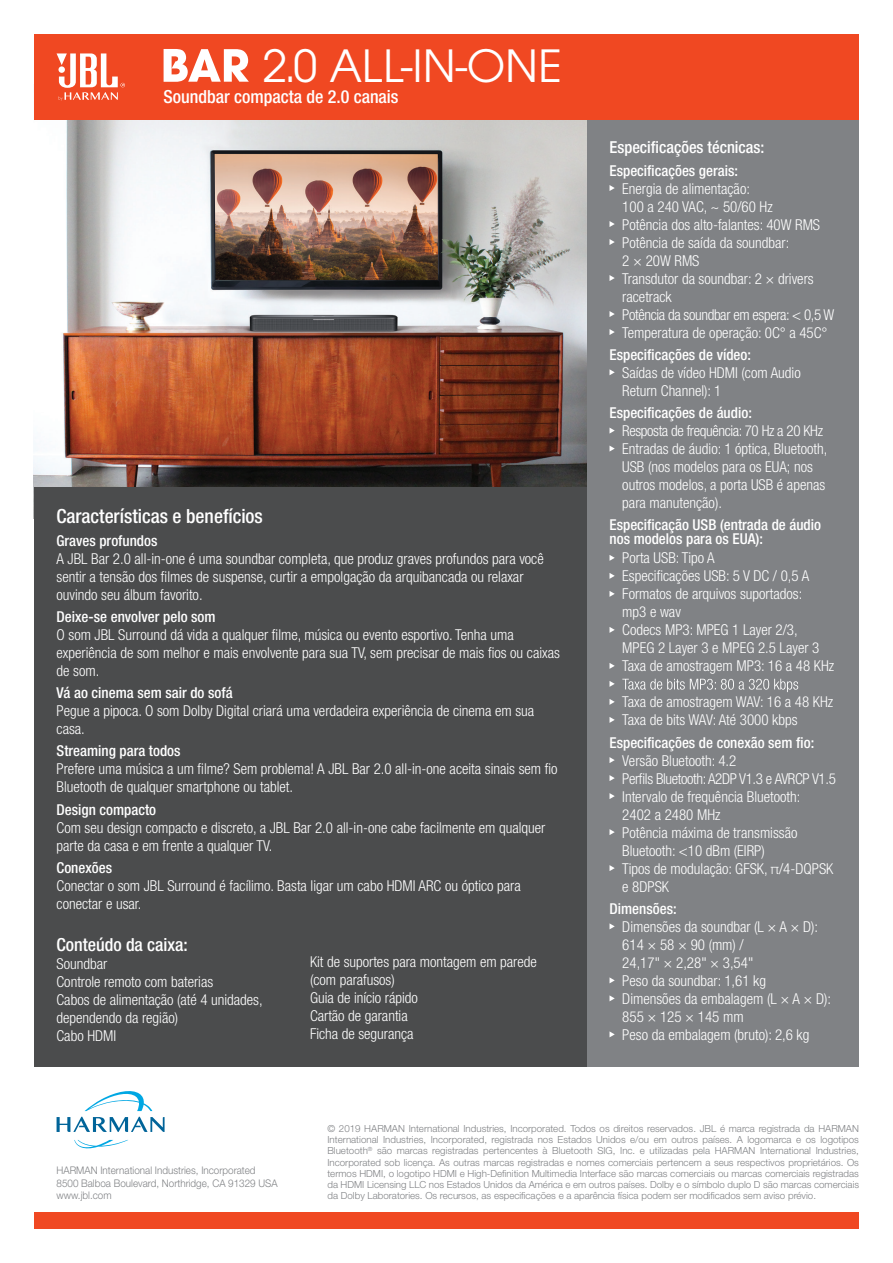
<style>
.page{position:relative;width:893px;height:1263px;background:#fff}
.page>*{position:absolute;margin:0;border:0;box-sizing:border-box;transform-origin:0 0}
.t1{font:48.9px "Avant Gard Goth EF";color:#fff}
.t2{font:500 condensed 19.5px "Helvetica Neue LT Pro";color:#fff}
.t3{font:500 condensed 18px "Helvetica Neue LT Pro";color:#fff}
.t4{font:500 condensed 16.5px "Helvetica Neue LT Pro";color:#fff}
.t5{font:300 condensed 15px/18px "Helvetica Neue LT Pro";color:#fff}
.t6{font:500 condensed 15px/13.5px "Helvetica Neue LT Pro";color:#fff}
.t7{font:300 10.5px/12.6px "Helvetica Neue LT Pro";color:#808285;scale:.94 1}
.t8{font:300 9.75px/11.2px "Helvetica Neue LT Pro";color:#808285;text-align:justify}
</style>
<div class="page">
<img style="left:34px;top:119px;width:553px;height:368px">
<div style="left:587px;top:119px;width:272px;height:947px;background:#808285"></div>
<svg style="left:609px;top:185px;width:6px;height:6px"></svg>
<svg style="left:609px;top:221px;width:6px;height:6px"></svg>
<svg style="left:609px;top:239px;width:6px;height:6px"></svg>
<svg style="left:609px;top:275px;width:6px;height:6px"></svg>
<svg style="left:609px;top:311px;width:6px;height:6px"></svg>
<svg style="left:609px;top:329px;width:6px;height:6px"></svg>
<svg style="left:609px;top:369px;width:6px;height:6px"></svg>
<svg style="left:609px;top:428px;width:6px;height:6px"></svg>
<svg style="left:609px;top:446px;width:6px;height:6px"></svg>
<svg style="left:609px;top:555px;width:6px;height:6px"></svg>
<svg style="left:609px;top:573px;width:6px;height:6px"></svg>
<svg style="left:609px;top:591px;width:6px;height:6px"></svg>
<svg style="left:609px;top:627px;width:6px;height:6px"></svg>
<svg style="left:609px;top:663px;width:6px;height:6px"></svg>
<svg style="left:609px;top:681px;width:6px;height:6px"></svg>
<svg style="left:622px;top:679px;width:176px;height:13px"></svg>
<svg style="left:609px;top:699px;width:6px;height:6px"></svg>
<svg style="left:609px;top:717px;width:6px;height:6px"></svg>
<svg style="left:609px;top:757px;width:6px;height:6px"></svg>
<svg style="left:609px;top:775px;width:6px;height:6px"></svg>
<svg style="left:609px;top:793px;width:6px;height:6px"></svg>
<svg style="left:609px;top:829px;width:6px;height:6px"></svg>
<svg style="left:609px;top:865px;width:6px;height:6px"></svg>
<svg style="left:609px;top:923px;width:6px;height:6px"></svg>
<svg style="left:609px;top:977px;width:6px;height:6px"></svg>
<svg style="left:609px;top:995px;width:6px;height:6px"></svg>
<svg style="left:609px;top:1031px;width:6px;height:6px"></svg>
<div style="left:34px;top:34px;width:825px;height:85px;background:#f04822"></div>
<div style="left:34px;top:1213px;width:825px;height:16px;background:#f04822"></div>
<svg style="left:85px;top:1091px;width:67px;height:20px"></svg>
<svg style="left:74px;top:1140px;width:54px;height:9px"></svg>
<svg style="left:57px;top:1117px;width:108px;height:15px"></svg>
<svg style="left:57px;top:53px;width:68px;height:48px"></svg>
<div style="left:34px;top:487px;width:553px;height:579px;background:#4b4c4d"></div>
<svg style="left:164px;top:49px;width:85px;height:33px"></svg>
<h1 class="t1" style="left:263px;top:37px;width:300px">2.0 ALL-IN-ONE</h1>
<p class="t3" style="left:163px;top:86px;width:237px">Soundbar compacta de 2.0 canais</p>
<h2 class="t2" style="left:57px;top:505px;width:208px">Características e benefícios</h2>
<p class="t6" style="left:57px;top:533px;width:102px">Graves profundos</p>
<p class="t5" style="left:57px;top:549px;width:489px">A JBL Bar 2.0 all-in-one é uma soundbar completa, que produz graves profundos para você sentir a tensão dos filmes de suspense, curtir a empolgação da arquibancada ou relaxar ouvindo seu álbum favorito.</p>
<p class="t6" style="left:57px;top:610px;width:161px">Deixe-se envolver pelo som</p>
<p class="t5" style="left:57px;top:625px;width:505px">O som JBL Surround dá vida a qualquer filme, música ou evento esportivo. Tenha uma experiência de som melhor e mais envolvente para sua TV, sem precisar de mais fios ou caixas de som.</p>
<p class="t6" style="left:57px;top:686px;width:178px">Vá ao cinema sem sair do sofá</p>
<p class="t5" style="left:57px;top:702px;width:479px">Pegue a pipoca. O som Dolby Digital criará uma verdadeira experiência de cinema em sua casa.</p>
<p class="t6" style="left:57px;top:744px;width:125px">Streaming para todos</p>
<p class="t5" style="left:57px;top:760px;width:502px">Prefere uma música a um filme? Sem problema! A JBL Bar 2.0 all-in-one aceita sinais sem fio<br>Bluetooth de qualquer smartphone ou tablet.</p>
<p class="t6" style="left:57px;top:802px;width:101px">Design compacto</p>
<p class="t5" style="left:57px;top:818px;width:490px">Com seu design compacto e discreto, a JBL Bar 2.0 all-in-one cabe facilmente em qualquer parte da casa e em frente a qualquer TV.</p>
<p class="t6" style="left:57px;top:861px;width:57px">Conexões</p>
<p class="t5" style="left:57px;top:876px;width:466px">Conectar o som JBL Surround é facílimo. Basta ligar um cabo HDMI ARC ou óptico para conectar e usar.</p>
<p class="t3" style="left:57px;top:934px;width:133px">Conteúdo da caixa:</p>
<p class="t5" style="left:57px;top:954px;width:208px">Soundbar<br>Controle remoto com baterias<br>Cabos de alimentação (até 4 unidades, dependendo da região)<br>Cabo HDMI</p>
<p class="t5" style="left:310px;top:952px;width:228px">Kit de suportes para montagem em parede (com parafusos)<br>Guia de início rápido<br>Cartão de garantia<br>Ficha de segurança</p>
<p class="t4" style="left:609px;top:138px;width:156px">Especificações técnicas:</p>
<p class="t6" style="left:609px;top:163px;width:130px">Especificações gerais:</p>
<p class="t5" style="left:622px;top:179px;width:214px">Energia de alimentação:<br>100 a 240 VAC, ~ 50/60 Hz<br>Potência dos alto-falantes: 40W RMS<br>Potência de saída da soundbar:<br>2 × 20W RMS<br>Transdutor da soundbar: 2 × drivers racetrack<br>Potência da soundbar em espera: &lt; 0,5 W<br>Temperatura de operação: 0C° a 45C°</p>
<p class="t6" style="left:609px;top:348px;width:143px">Especificações de vídeo:</p>
<p class="t5" style="left:622px;top:363px;width:180px">Saídas de vídeo HDMI (com Audio<br>Return Channel): 1</p>
<p class="t6" style="left:609px;top:406px;width:144px">Especificações de áudio:</p>
<p class="t5" style="left:622px;top:422px;width:207px">Resposta de frequência: 70 Hz a 20 KHz<br>Entradas de áudio: 1 óptica, Bluetooth,<br>USB (nos modelos para os EUA; nos outros modelos, a porta USB é apenas para manutenção).</p>
<p class="t6" style="left:609px;top:518px;width:213px">Especificação USB (entrada de áudio nos modelos para os EUA):</p>
<p class="t5" style="left:622px;top:549px;width:213px">Porta USB: Tipo A<br>Especificações USB: 5 V DC / 0,5 A<br>Formatos de arquivos suportados:<br>mp3 e wav<br>Codecs MP3: MPEG 1 Layer 2/3,<br>MPEG 2 Layer 3 e MPEG 2.5 Layer 3<br>Taxa de amostragem MP3: 16 a 48 KHz</p>
<p class="t5" style="left:622px;top:693px;width:212px">Taxa de amostragem WAV: 16 a 48 KHz<br>Taxa de bits WAV: Até 3000 kbps</p>
<p class="t6" style="left:609px;top:735px;width:206px">Especificações de conexão sem fio:</p>
<p class="t5" style="left:622px;top:751px;width:215px">Versão Bluetooth: 4.2<br>Perfils Bluetooth: A2DP V1.3 e AVRCP V1.5<br>Intervalo de frequência Bluetooth:<br>2402 a 2480 MHz<br>Potência máxima de transmissão<br>Bluetooth: &lt;10 dBm (EIRP)<br>Tipos de modulação: GFSK, π/4-DQPSK e 8DPSK</p>
<p class="t6" style="left:609px;top:902px;width:69px">Dimensões:</p>
<p class="t5" style="left:622px;top:917px;width:210px">Dimensões da soundbar (L × A × D):<br>614 × 58 × 90 (mm) /<br>24,17" × 2,28" × 3,54"<br>Peso da soundbar: 1,61 kg<br>Dimensões da embalagem (L × A × D):<br>855 × 125 × 145 mm<br>Peso da embalagem (bruto): 2,6 kg</p>
<p class="t7" style="left:57px;top:1164px;width:237px">HARMAN International Industries, Incorporated<br>8500 Balboa Boulevard, Northridge, CA 91329 USA www.jbl.com</p>
<p class="t8" style="left:327px;top:1123px;width:533px">© 2019 HARMAN International Industries, Incorporated. Todos os direitos reservados. JBL é marca registrada da HARMAN International Industries, Incorporated, registrada nos Estados Unidos e/ou em outros países. A logomarca e os logotipos Bluetooth<sup>®</sup> são marcas registradas pertencentes à Bluetooth SIG, Inc. e utilizadas pela HARMAN International Industries, Incorporated sob licença. As outras marcas registradas e nomes comerciais pertencem a seus respectivos proprietários. Os termos HDMI, o logotipo HDMI e High-Definition Multimedia Interface são marcas comerciais ou marcas comerciais registradas da HDMI Licensing LLC nos Estados Unidos da América e em outros países. Dolby e o símbolo duplo D são marcas comerciais da Dolby Laboratories. Os recursos, as especificações e a aparência física podem ser modificados sem aviso prévio.</p>
</div>
